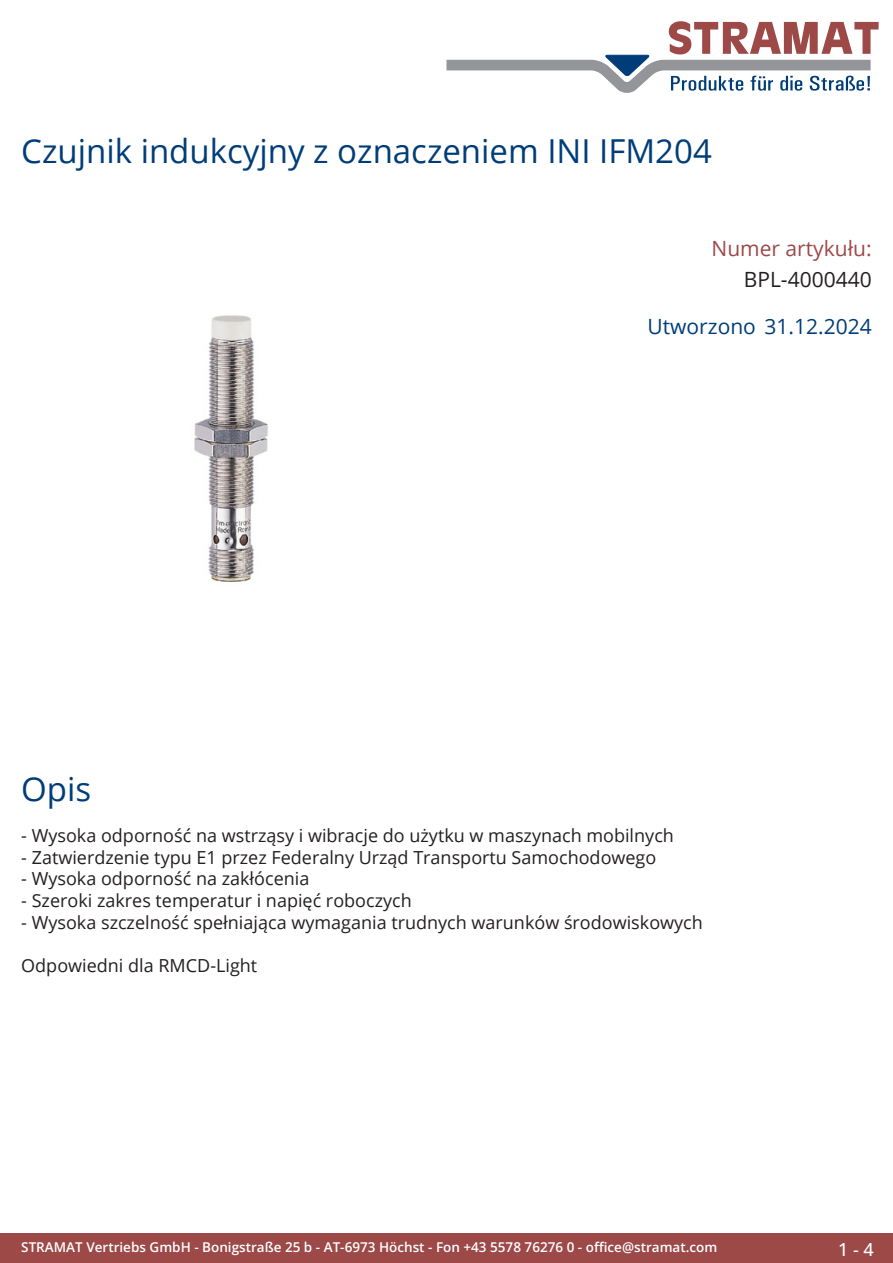
<style>
.page{position:relative;width:893px;height:1263px;background:#fff}
.page>*{position:absolute;margin:0;border:0;box-sizing:border-box;transform-origin:0 0}
.Produkttitel{font:33px "Open Sans";color:#003d78}
.Erstellungsdatum{font:21px "Open Sans";color:#003d78}
.TechDaten_Überschrif{font:21px "Open Sans";color:#9c4948}
.TechDaten_Inhalt{font:21px "Open Sans";color:#231f20}
.Beschreibung_Text{font:18px "Open Sans";color:#231f20}
.t1{font:500 18px "Open Sans";color:#fff}
.t2{font:600 13.5px "Open Sans";color:#fff}
</style>
<div class="page">
<div style="left:0;top:1233px;width:893px;height:30px;background:#9c4948"></div>
<svg style="left:446px;top:21px;width:433px;height:72px"></svg>
<img style="left:194px;top:315px;width:74px;height:267px">
<p class="Produkttitel" style="left:21px;top:128px;width:692px">Czujnik indukcyjny z oznaczeniem INI IFM204</p>
<p class="TechDaten_Überschrif" style="left:711px;top:234px;width:162px">Numer artykułu:</p>
<p class="TechDaten_Inhalt" style="left:744px;top:265px;width:129px">BPL-4000440</p>
<p class="Erstellungsdatum" style="left:648px;top:312px;width:226px">Utworzono 31.12.2024</p>
<p class="Produkttitel" style="left:21px;top:766px;width:72px">Opis</p>
<p class="Beschreibung_Text" style="left:21px;top:823px;width:654px">- Wysoka odporność na wstrząsy i wibracje do użytku w maszynach mobilnych</p>
<p class="Beschreibung_Text" style="left:21px;top:845px;width:637px">- Zatwierdzenie typu E1 przez Federalny Urząd Transportu Samochodowego</p>
<p class="Beschreibung_Text" style="left:21px;top:866px;width:290px">- Wysoka odporność na zakłócenia</p>
<p class="Beschreibung_Text" style="left:21px;top:888px;width:392px">- Szeroki zakres temperatur i napięć roboczych</p>
<p class="Beschreibung_Text" style="left:21px;top:910px;width:683px">- Wysoka szczelność spełniająca wymagania trudnych warunków środowiskowych</p>
<p class="Beschreibung_Text" style="left:21px;top:953px;width:238px">Odpowiedni dla RMCD-Light</p>
<p class="t2" style="left:21px;top:1238px;width:698px">STRAMAT Vertriebs GmbH - Bonigstraße 25 b - AT-6973 Höchst - Fon +43 5578 76276 0 - office@stramat.com</p>
<p class="t1" style="left:838px;top:1237px;width:37px">1 - 4</p>
</div>
